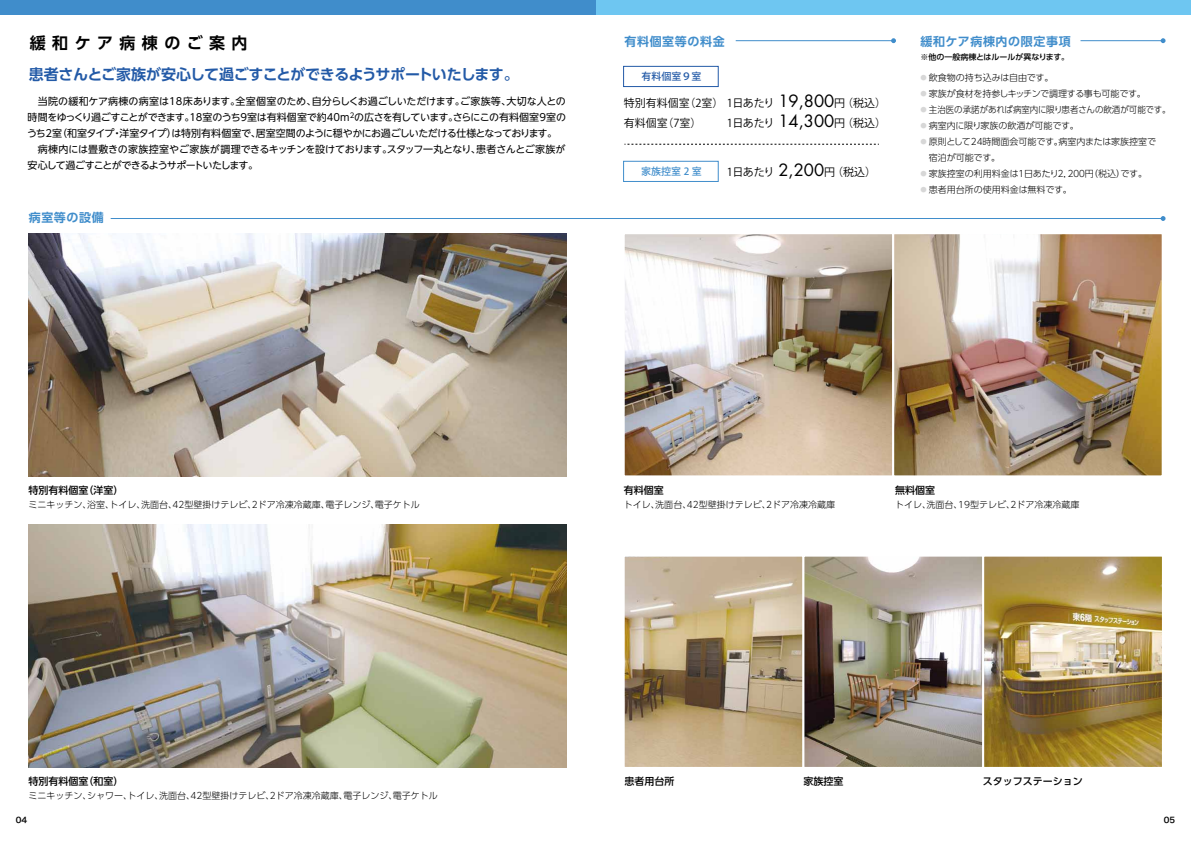
<style>
.page{position:relative;width:1191px;height:842px;background:#fff}
.page>*{position:absolute;margin:0;border:0;box-sizing:border-box;transform-origin:0 0}
.t1{font:700 16px "UD Shin Go Pro De";letter-spacing:.4em;color:#000}
.t2{font:700 15px "UD Shin Go Pro De";letter-spacing:-.03em;color:#235aa7}
.t3{font:700 12px "UD Shin Go Pro De";letter-spacing:.05em;color:#408dcb}
.t4{font:11px/20px "Koz Go Pro";color:#000}
.t5{font:10px "UD Shin Go NT Pro";letter-spacing:-.035em;color:#000}
.t6{font:10px "UD Shin Go NT Pro";color:#000}
.t7{font:500 10px "UD Shin Go Pro";color:#000}
.t8{font:10px "UD Shin Go NT Pro";letter-spacing:-.09em;color:#000}
.t9{font:500 10px "Koz Go Pro";color:#235aa7}
.t10{font:500 10px "Koz Go Pro";color:#408dcb}
.t11{font:300 9px/16px "UD Shin Go Pro";color:#000}
.t12{font:300 9px "UD Shin Go Pro";letter-spacing:-.02em;color:#000}
.t13{font:300 9px "UD Shin Go Pro";color:#000;scale:.94 1}
.t14{font:500 8px "UD Shin Go Pro";color:#000}
.t15{font:8px "Hiragino Sans Pr 6 N W6";color:#000}
.s1{font-family:"Futura Std";font-size:16.5px}
.s2{font-size:6.3px;color:#d7d7d7}
</style>
<div class="page">
<div style="left:595px;top:0;width:596px;height:15px;background:#6ec6f1"></div>
<div style="left:0;top:0;width:595px;height:15px;background:#408dcb"></div>
<img style="left:28px;top:234px;width:538px;height:242px">
<img style="left:28px;top:525px;width:538px;height:242px">
<img style="left:625px;top:235px;width:535px;height:239px">
<div style="left:622px;top:232px;width:272px;height:245px;border:2px solid #fff"></div>
<div style="left:892px;top:232px;width:271px;height:245px;border:2px solid #fff"></div>
<img style="left:625px;top:558px;width:535px;height:208px">
<div style="left:622px;top:555px;width:182px;height:214px;border:2px solid #fff"></div>
<div style="left:802px;top:555px;width:182px;height:214px;border:2px solid #fff"></div>
<div style="left:982px;top:555px;width:181px;height:214px;border:2px solid #fff"></div>
<hr style="left:111px;top:218px;width:1052px;height:1px;background:#408dcb">
<svg style="left:1160px;top:216px;width:5px;height:5px"></svg>
<hr style="left:1080px;top:40px;width:83px;height:1px;background:#408dcb">
<svg style="left:1160px;top:38px;width:5px;height:5px"></svg>
<hr style="left:735px;top:40px;width:158px;height:1px;background:#408dcb">
<svg style="left:891px;top:38px;width:5px;height:5px"></svg>
<div style="left:623px;top:66px;width:95px;height:21px;border:1px solid #235aa7"></div>
<div style="left:623px;top:161px;width:95px;height:21px;border:1px solid #408dcb"></div>
<svg style="left:624px;top:144px;width:255px;height:1px"></svg>
<h1 class="t1" style="left:30px;top:29px;width:219px">緩和ケア病棟のご案内</h1>
<h2 class="t2" style="left:29px;top:62px;width:491px">患者さんとご家族が安心して過ごすことができるようサポートいたします。</h2>
<p class="t6" style="left:38px;top:93px;width:530px">当院の緩和ケア病棟の病室は18床あります。全室個室のため、自分らしくお過ごしいただけます。ご家族等、大切な人との</p>
<p class="t5" style="left:28px;top:109px;width:540px">時間をゆっくり過ごすことができます。１８室のうち9室は有料個室で約40m<sup>2</sup>の広さを有しています。さらにこの有料個室9室の</p>
<p class="t5" style="left:27px;top:125px;width:532px">うち2室（和室タイプ・洋室タイプ）は特別有料個室で、居室空間のように穏やかにお過ごしいただける仕様となっております。</p>
<p class="t5" style="left:38px;top:141px;width:529px">病棟内には畳敷きの家族控室やご家族が調理できるキッチンを設けております。スタッフ一丸となり、患者さんとご家族が</p>
<p class="t8" style="left:28px;top:157px;width:232px">安心して過ごすことができるようサポートいたします。</p>
<h3 class="t3" style="left:29px;top:208px;width:77px">病室等の設備</h3>
<h3 class="t3" style="left:624px;top:31px;width:102px">有料個室等の料金</h3>
<h3 class="t3" style="left:920px;top:31px;width:152px">緩和ケア病棟内の限定事項</h3>
<p class="t14" style="left:920px;top:51px;width:150px">※他の一般病棟とはルールが異なります。</p>
<p class="t9" style="left:641px;top:70px;width:61px">有料個室９室</p>
<p class="t4" style="left:624px;top:93px;width:264px">特別有料個室（2室） 1日あたり <span class="s1">19,800</span>円 （税込）有料個室（7室）</p>
<p class="t4" style="left:727px;top:113px;width:161px">1日あたり <span class="s1">14,300</span>円 （税込）</p>
<p class="t10" style="left:641px;top:165px;width:62px">家族控室 2 室</p>
<p class="t4" style="left:727px;top:162px;width:151px">1日あたり <span class="s1">2,200</span>円 （税込）</p>
<p class="t11" style="left:920px;top:70px;width:134px"><span class="s2">●</span> 飲食物の持ち込みは自由です。</p>
<p class="t12" style="left:920px;top:87px;width:227px"><span class="s2">●</span> 家族が食材を持参しキッチンで調理する事も可能です。</p>
<p class="t13" style="left:920px;top:103px;width:267px"><span class="s2">●</span> 主治医の承諾があれば病室内に限り患者さんの飲酒が可能です。</p>
<p class="t11" style="left:920px;top:118px;width:160px"><span class="s2">●</span> 病室内に限り家族の飲酒が可能です。</p>
<p class="t11" style="left:928px;top:134px;width:229px;text-indent:-8px"><span class="s2">●</span> 原則として24時間面会可能です。病室内または家族控室で宿泊が可能です。</p>
<p class="t12" style="left:920px;top:167px;width:228px"><span class="s2">●</span> 家族控室の利用料金は１日あたり２，２００円（税込）です。</p>
<p class="t11" style="left:920px;top:182px;width:153px"><span class="s2">●</span> 患者用台所の使用料金は無料です。</p>
<p class="t7" style="left:28px;top:482px;width:96px">特別有料個室（洋室）</p>
<p class="t11" style="left:28px;top:497px;width:393px">ミニキッチン、浴室、トイレ、洗面台、42型壁掛けテレビ、2ドア冷凍冷蔵庫、電子レンジ、電子ケトル</p>
<p class="t7" style="left:624px;top:482px;width:41px">有料個室</p>
<p class="t11" style="left:624px;top:497px;width:213px">トイレ、洗面台、42型壁掛けテレビ、2ドア冷凍冷蔵庫</p>
<p class="t7" style="left:895px;top:482px;width:41px">無料個室</p>
<p class="t11" style="left:895px;top:497px;width:186px">トイレ、洗面台、19型テレビ、2ドア冷凍冷蔵庫</p>
<p class="t7" style="left:28px;top:773px;width:96px">特別有料個室（和室）</p>
<p class="t11" style="left:28px;top:788px;width:411px">ミニキッチン、シャワー、トイレ、洗面台、42型壁掛けテレビ、2ドア冷凍冷蔵庫、電子レンジ、電子ケトル</p>
<p class="t7" style="left:624px;top:773px;width:51px">患者用台所</p>
<p class="t7" style="left:803px;top:773px;width:41px">家族控室</p>
<p class="t7" style="left:983px;top:773px;width:101px">スタッフステーション</p>
<p class="t15" style="left:16px;top:812px;width:13px">04</p>
<p class="t15" style="left:1163px;top:812px;width:13px">05</p>
</div>
